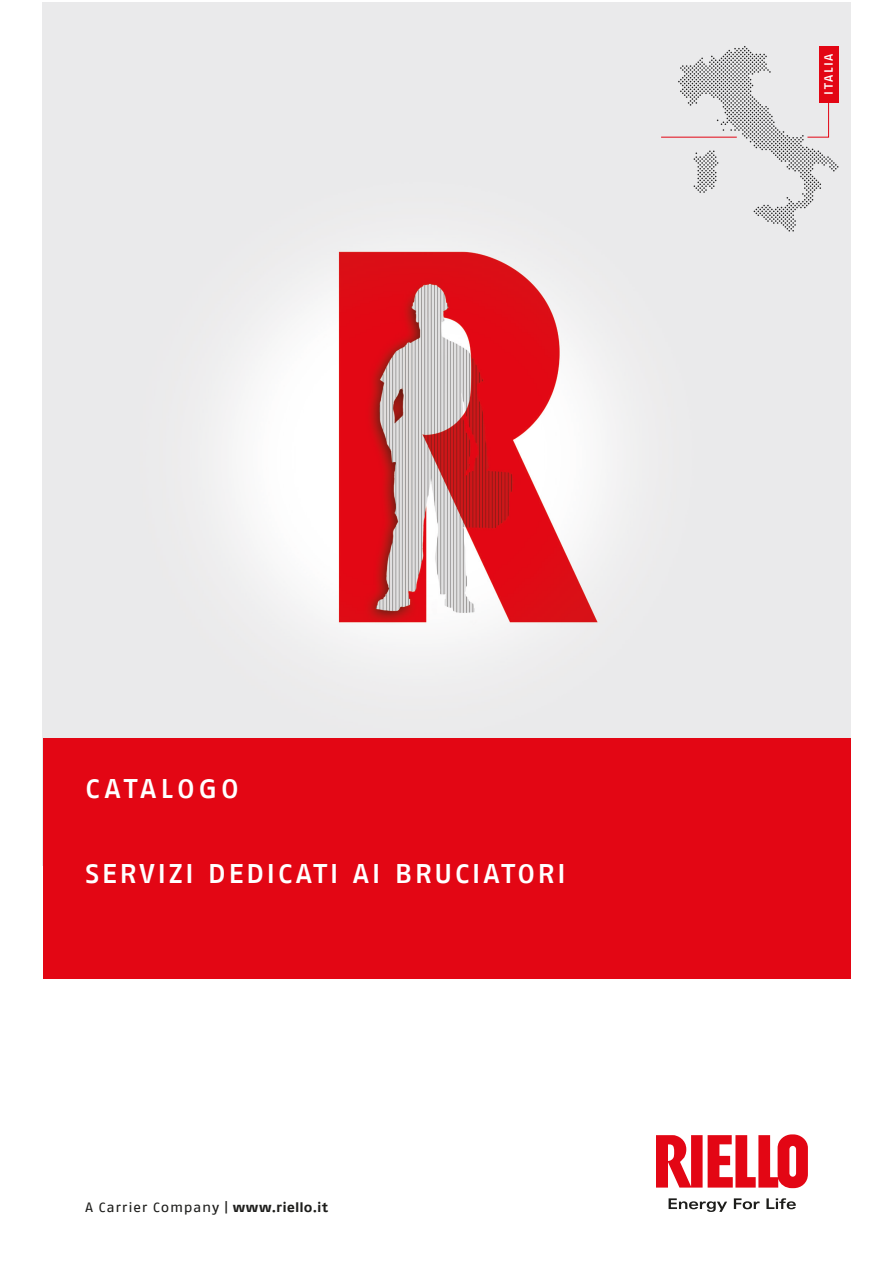
<style>
.page{position:relative;width:893px;height:1263px;background:#fff}
.page>*{position:absolute;margin:0;border:0;box-sizing:border-box;transform-origin:0 0}
.Titolo_copertina{font:500 27px "Fago Ex Lf";letter-spacing:.1em;color:#fff}
.Titolo_copertina-2{font:500 27px "Fago Ex Lf";letter-spacing:.145em;color:#fff}
.t1{font:13.5px "Fago Ex Lf";letter-spacing:.045em;color:#1d1d1b}
.t2{font:500 12px "Fago Ex Lf";letter-spacing:.14em;color:#fff}
.s1{font-weight:700}
</style>
<div class="page">
<img style="left:42px;top:2px;width:808px;height:864px">
<hr style="left:661px;top:137px;width:76px;height:1px;background:#e30614">
<svg style="left:678px;top:46px;width:160px;height:186px"></svg>
<div style="left:43px;top:738px;width:807px;height:240px;background:#e30614"></div>
<svg style="left:669px;top:1198px;width:127px;height:14px"></svg>
<svg style="left:656px;top:1134px;width:152px;height:54px"></svg>
<p class="t2" style="left:821px;top:95px;width:43px;rotate:-90deg">ITALIA</p>
<p class="Titolo_copertina-2" style="left:85px;top:772px;width:155px">CATALOGO</p>
<p class="Titolo_copertina" style="left:85px;top:858px;width:482px">SERVIZI DEDICATI AI BRUCIATORI</p>
<p class="t1" style="left:85px;top:1199px;width:244px">A Carrier Company | <span class="s1">www.riello.it</span></p>
</div>
